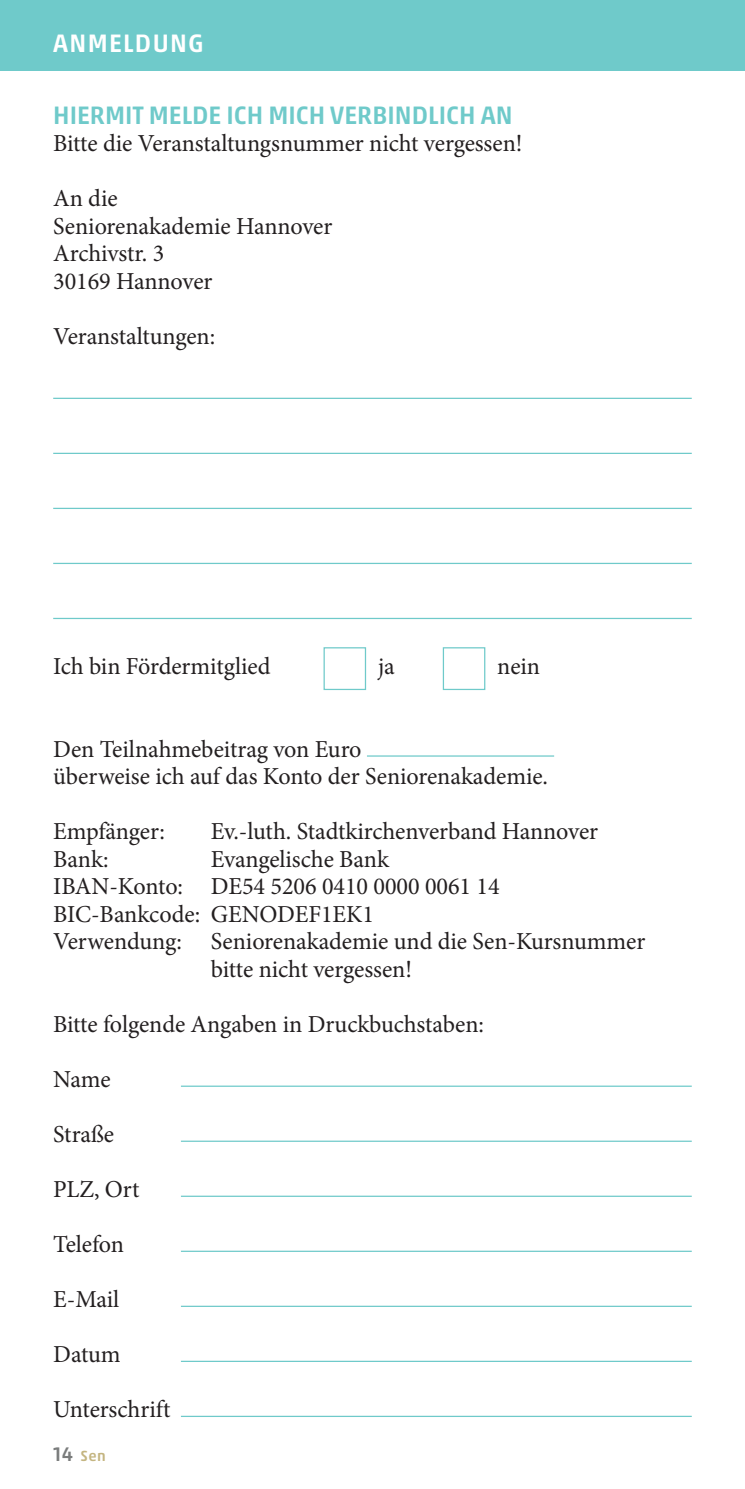
<style>
.page{position:relative;width:745px;height:1489px;background:#fff}
.page>*{position:absolute;margin:0;border:0;box-sizing:border-box;transform-origin:0 0}
.t1{font:500 25.5px "Akko Pro";color:#6fcaca}
.t2{font:500 25.5px "Akko Pro";letter-spacing:.05em;color:#fff}
.t3{font:24.5px/27.5px "Minion Pro";letter-spacing:-.005em;color:#231f20}
.t4{font:500 15px "Akko Pro";color:#c4b581}
.s1{font-size:20px;color:#7a7c7c}
</style>
<div class="page">
<div style="left:0;top:0;width:744px;height:71px;background:#6fcaca"></div>
<hr style="left:53px;top:398px;width:638px;height:1px;background:#6fcaca">
<hr style="left:53px;top:453px;width:638px;height:1px;background:#6fcaca">
<hr style="left:53px;top:508px;width:638px;height:1px;background:#6fcaca">
<hr style="left:53px;top:563px;width:638px;height:1px;background:#6fcaca">
<hr style="left:53px;top:618px;width:638px;height:1px;background:#6fcaca">
<div style="left:323px;top:647px;width:43px;height:43px;background:#fff;border:1px solid #6fcaca"></div>
<div style="left:442px;top:647px;width:43px;height:43px;background:#fff;border:1px solid #6fcaca"></div>
<hr style="left:367px;top:755px;width:186px;height:1px;background:#6fcaca">
<hr style="left:181px;top:1085px;width:510px;height:1px;background:#6fcaca">
<hr style="left:181px;top:1140px;width:510px;height:1px;background:#6fcaca">
<hr style="left:181px;top:1195px;width:510px;height:1px;background:#6fcaca">
<hr style="left:181px;top:1250px;width:510px;height:1px;background:#6fcaca">
<hr style="left:181px;top:1305px;width:510px;height:1px;background:#6fcaca">
<hr style="left:181px;top:1360px;width:510px;height:1px;background:#6fcaca">
<hr style="left:181px;top:1415px;width:510px;height:1px;background:#6fcaca">
<p class="t2" style="left:53px;top:28px;width:152px">ANMELDUNG</p>
<p class="t1" style="left:53px;top:99px;width:460px">HIERMIT MELDE ICH MICH VERBINDLICH AN</p>
<p class="t3" style="left:53px;top:130px;width:470px">Bitte die Veranstaltungsnummer nicht vergessen!</p>
<p class="t3" style="left:53px;top:185px;width:280px">An die<br>Seniorenakademie Hannover<br>Archivstr. 3<br>30169 Hannover</p>
<p class="t3" style="left:53px;top:322px;width:163px">Veranstaltungen:</p>
<p class="t3" style="left:53px;top:652px;width:219px">Ich bin Fördermitglied</p>
<p class="t3" style="left:378px;top:652px;width:18px">ja</p>
<p class="t3" style="left:497px;top:652px;width:44px">nein</p>
<p class="t3" style="left:53px;top:735px;width:496px">Den Teilnahmebeitrag von Euro<br>überweise ich auf das Konto der Seniorenakademie.</p>
<p class="t3" style="left:53px;top:817px;width:113px">Empfänger:</p>
<p class="t3" style="left:211px;top:817px;width:388px">Ev.-luth. Stadtkirchenverband Hannover</p>
<p class="t3" style="left:53px;top:845px;width:57px">Bank:</p>
<p class="t3" style="left:211px;top:845px;width:180px">Evangelische Bank</p>
<p class="t3" style="left:53px;top:872px;width:447px">IBAN-Konto: DE54 5206 0410 0000 0061 14</p>
<p class="t3" style="left:53px;top:900px;width:322px">BIC-Bankcode: GENODEF1EK1</p>
<p class="t3" style="left:53px;top:927px;width:593px">Verwendung: Seniorenakademie und die Sen-Kursnummer</p>
<p class="t3" style="left:211px;top:955px;width:202px">bitte nicht vergessen!</p>
<p class="t3" style="left:53px;top:1010px;width:432px">Bitte folgende Angaben in Druckbuchstaben:</p>
<p class="t3" style="left:53px;top:1065px;width:59px">Name</p>
<p class="t3" style="left:53px;top:1120px;width:62px">Straße</p>
<p class="t3" style="left:53px;top:1175px;width:88px">PLZ, Ort</p>
<p class="t3" style="left:53px;top:1230px;width:72px">Telefon</p>
<p class="t3" style="left:53px;top:1285px;width:68px">E-Mail</p>
<p class="t3" style="left:53px;top:1340px;width:69px">Datum</p>
<p class="t3" style="left:53px;top:1395px;width:119px">Unterschrift</p>
<p class="t4" style="left:53px;top:1446px;width:54px"><span class="s1">14</span> SEN</p>
</div>
